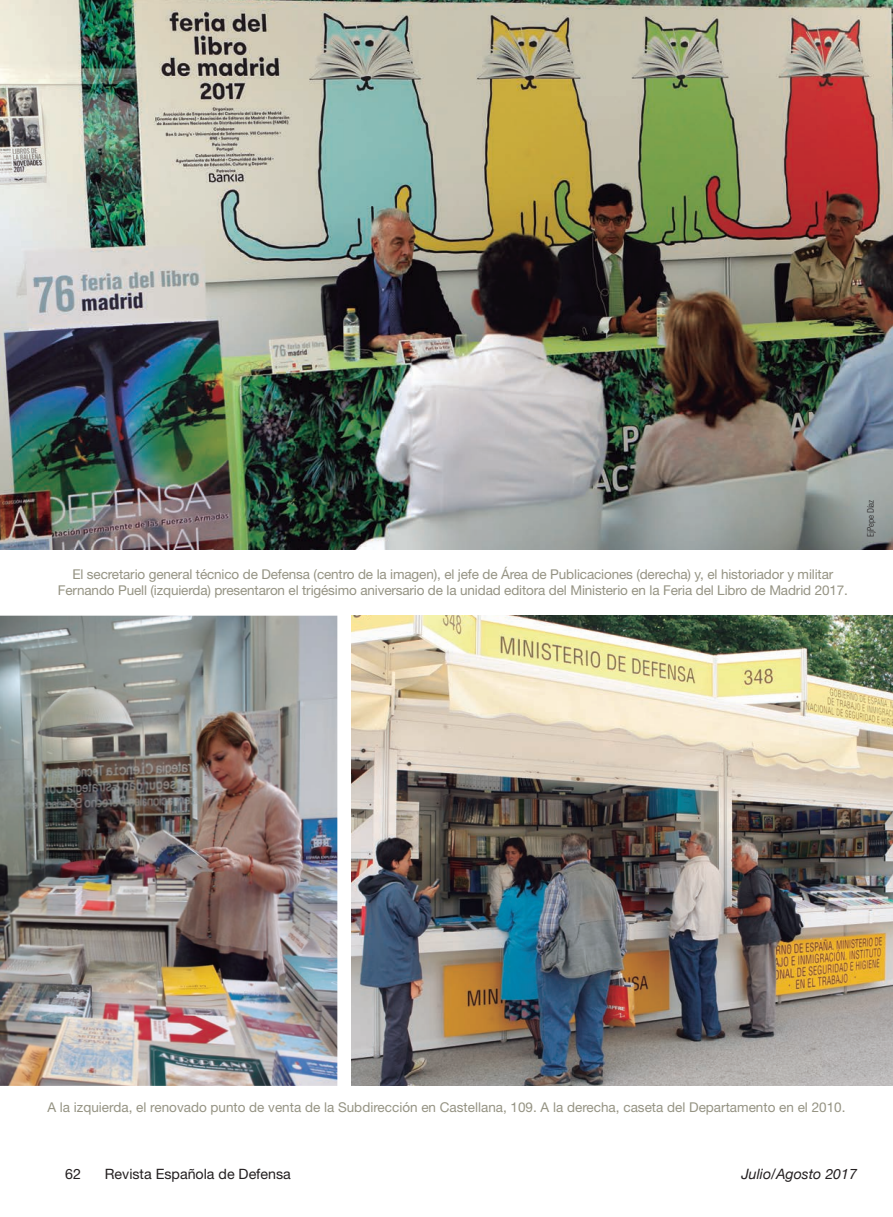
<style>
.page{position:relative;width:893px;height:1217px;background:#fff}
.page>*{position:absolute;margin:0;border:0;box-sizing:border-box;transform-origin:0 0}
.t1{font:14.25px "Helvetica Neue";color:#231f20}
.t2{font:italic 14.25px "Helvetica Neue";color:#231f20}
.t3{font:13.5px/15.8px "Helvetica Neue";letter-spacing:-.01em;color:#959383;text-align:center}
.t4{font:300 condensed 9px "Univers";letter-spacing:-.005em;color:#231f20}
</style>
<div class="page">
<img style="left:0;top:0;width:893px;height:549px">
<img style="left:351px;top:615px;width:542px;height:470px">
<img style="left:0;top:615px;width:337px;height:470px">
<p class="t3" style="left:58px;top:566px;width:792px">El secretario general técnico de Defensa (centro de la imagen), el jefe de Área de Publicaciones (derecha) y, el historiador y militar<br>Fernando Puell (izquierda) presentaron el trigésimo aniversario de la unidad editora del Ministerio en la Feria del Libro de Madrid 2017.</p>
<p class="t4" style="left:865px;top:537px;width:39px;rotate:-90deg">EjPepe Díaz</p>
<p class="t3" style="left:47px;top:1099px;width:799px">A la izquierda, el renovado punto de venta de la Subdirección en Castellana, 109. A la derecha, caseta del Departamento en el 2010.</p>
<p class="t1" style="left:65px;top:1164px;width:17px">62</p>
<p class="t1" style="left:105px;top:1164px;width:188px">Revista Española de Defensa</p>
<p class="t2" style="left:741px;top:1163px;width:117px">Julio/Agosto 2017</p>
</div>
